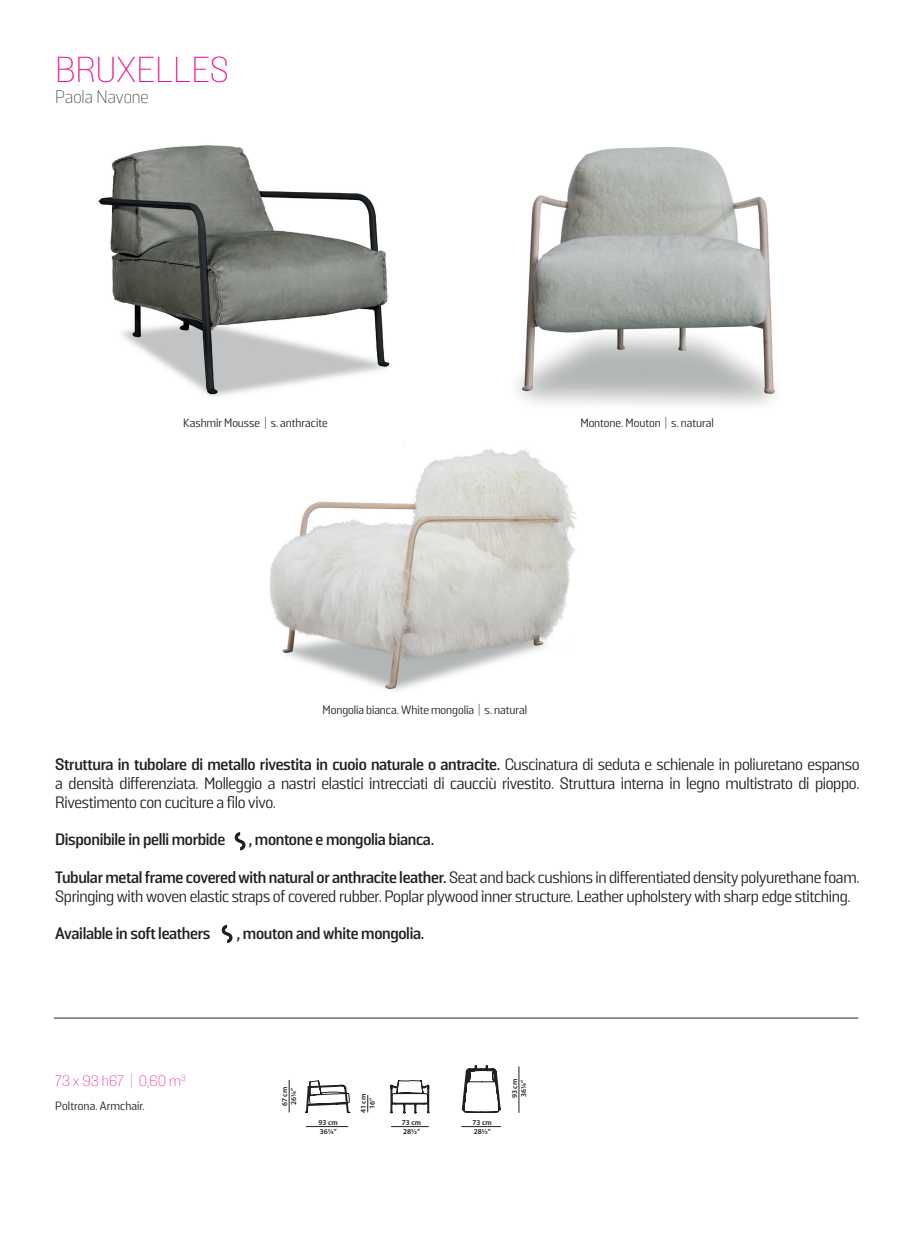
<style>
.page{position:relative;width:915px;height:1234px;background:#fff}
.page>*{position:absolute;margin:0;border:0;box-sizing:border-box;transform-origin:0 0}
.t1{font:200 36px "Solido";letter-spacing:.005em;color:#ed028c}
.t2{font:200 18px "Solido";letter-spacing:-.005em;color:#231f20}
.t3{font:16.5px/18.8px "Solido";letter-spacing:-.02em;color:#231f20;text-align:justify}
.t4{font:700 16.5px "Solido";letter-spacing:-.02em;color:#231f20}
.t5{font:200 15px "Solido";color:#ed028c}
.t6{font:12px "Solido";letter-spacing:-.005em;color:#231f20}
.t7{font:600 7.5px/9px "Myriad Pro";color:#231f20}
.s1{font-weight:700}
</style>
<div class="page">
<hr style="left:54px;top:1017px;width:803px;height:1px;background:#231f20">
<hr style="left:306px;top:1125px;width:42px;height:1px;background:#231f20">
<hr style="left:289px;top:1079px;width:1px;height:33px;background:#231f20">
<hr style="left:391px;top:1125px;width:37px;height:1px;background:#231f20">
<hr style="left:461px;top:1125px;width:39px;height:1px;background:#231f20">
<hr style="left:518px;top:1066px;width:1px;height:46px;background:#231f20">
<svg style="left:305px;top:1065px;width:195px;height:47px"></svg>
<svg style="left:235px;top:832px;width:10px;height:18px"></svg>
<svg style="left:222px;top:924px;width:10px;height:18px"></svg>
<img style="left:517px;top:147px;width:259px;height:259px">
<img style="left:98px;top:145px;width:292px;height:252px">
<img style="left:269px;top:444px;width:308px;height:247px">
<p class="t1" style="left:55px;top:49px;width:175px">BRUXELLES</p>
<p class="t2" style="left:55px;top:86px;width:95px">Paola Navone</p>
<p class="t6" style="left:183px;top:415px;width:146px">Kashmir Mousse | s. anthracite</p>
<p class="t6" style="left:580px;top:415px;width:135px">Montone. Mouton | s. natural</p>
<p class="t6" style="left:322px;top:702px;width:206px">Mongolia bianca. White mongolia | s. natural</p>
<p class="t3" style="left:55px;top:755px;width:805px"><span class="s1">Struttura in tubolare di metallo rivestita in cuoio naturale o antracite.</span> Cuscinatura di seduta e schienale in poliuretano espanso a densità differenziata. Molleggio a nastri elastici intrecciati di caucciù rivestito. Struttura interna in legno multistrato di pioppo.<br>Rivestimento con cuciture a filo vivo.</p>
<p class="t4" style="left:55px;top:829px;width:171px">Disponibile in pelli morbide</p>
<p class="t4" style="left:249px;top:829px;width:187px">, montone e mongolia bianca.</p>
<p class="t3" style="left:55px;top:868px;width:805px"><span class="s1">Tubular metal frame covered with natural or anthracite leather.</span> Seat and back cushions in differentiated density polyurethane foam.<br>Springing with woven elastic straps of covered rubber. Poplar plywood inner structure. Leather upholstery with sharp edge stitching.</p>
<p class="t4" style="left:55px;top:923px;width:156px">Available in soft leathers</p>
<p class="t4" style="left:237px;top:923px;width:189px">, mouton and white mongolia.</p>
<p class="t5" style="left:55px;top:1071px;width:132px">73 x 93 h67 | 0,60 m<sup>3</sup></p>
<p class="t6" style="left:55px;top:1098px;width:91px">Poltrona. Armchair.</p>
<p class="t7" style="left:280px;top:1105px;width:21px;rotate:-90deg">67 cm<br>26¼”</p>
<p class="t7" style="left:358px;top:1113px;width:21px;text-align:center;rotate:-90deg">41 cm<br>16”</p>
<p class="t7" style="left:318px;top:1117px;width:21px">93 cm<br>36¼”</p>
<p class="t7" style="left:401px;top:1117px;width:21px">73 cm<br>28½”</p>
<p class="t7" style="left:472px;top:1117px;width:21px">73 cm<br>28½”</p>
<p class="t7" style="left:509px;top:1097px;width:21px;rotate:-90deg">93 cm<br>36¼”</p>
</div>
